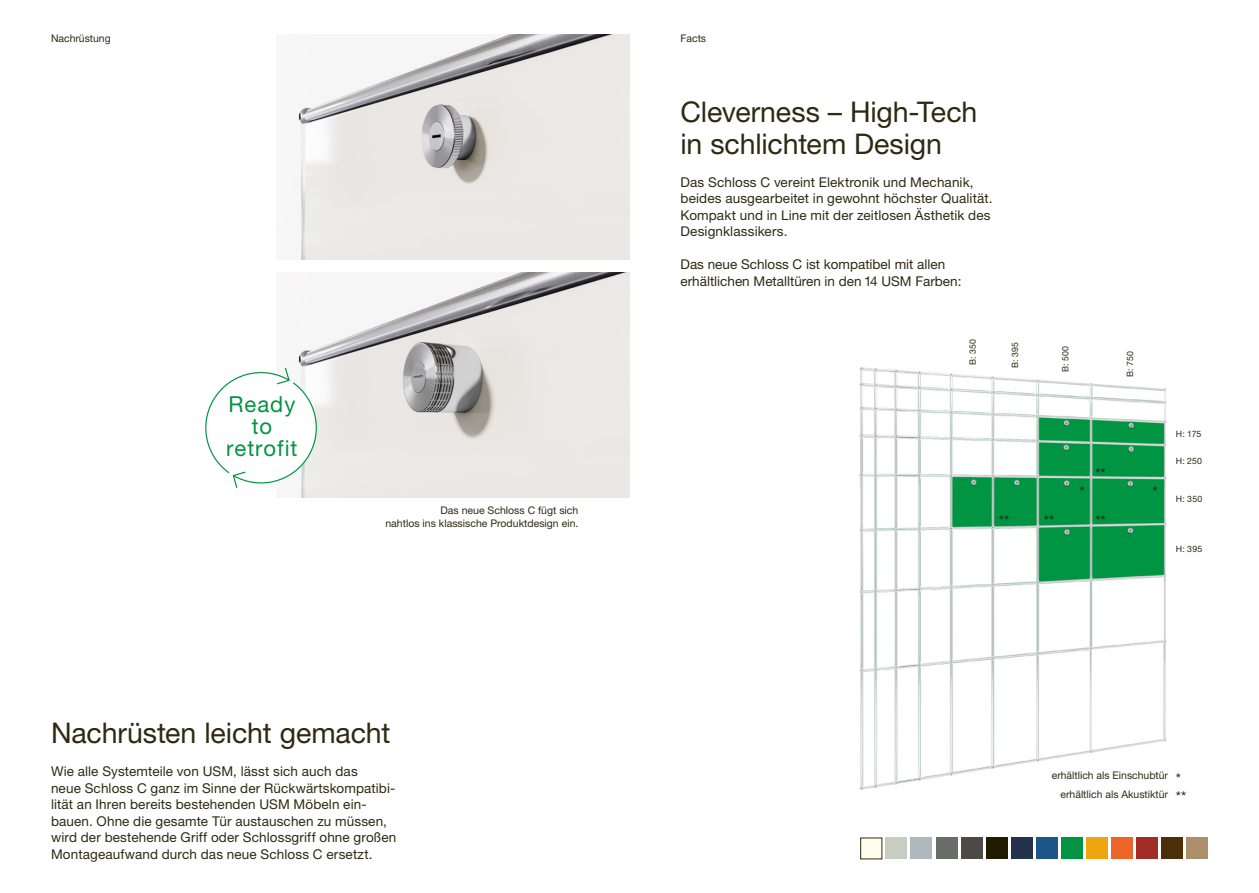
<style>
.page{position:relative;width:1259px;height:893px;background:#fff}
.page>*{position:absolute;margin:0;border:0;box-sizing:border-box;transform-origin:0 0}
.t1{font:28.5px/31.5px "Helvetica Neue LT Pro";letter-spacing:-.005em;color:#2f2912}
.t2{font:22.05px/22px "Helvetica Neue LT Pro";letter-spacing:.045em;color:#009543;text-align:center}
.t3{font:15px/18.5px "Helvetica Neue LT Pro";color:#2f2912}
.t4{font:13.5px/16.5px "Helvetica Neue LT Pro";letter-spacing:.01em;color:#2f2912}
.t5{font:10.5px/19.6px "Helvetica Neue LT Pro";color:#2f2912;text-align:right}
.t6{font:8.85px "Helvetica Neue LT Pro";letter-spacing:.02em;color:#2f2912}
</style>
<div class="page">
<img style="left:297px;top:34px;width:332px;height:225px">
<div style="left:1161px;top:838px;width:22px;height:21px;background:#4c2f06"></div>
<div style="left:1186px;top:838px;width:22px;height:21px;background:#ac8f6a"></div>
<div style="left:1011px;top:838px;width:21px;height:21px;background:#23334e"></div>
<div style="left:1036px;top:838px;width:21px;height:21px;background:#1d5589"></div>
<div style="left:1061px;top:838px;width:21px;height:21px;background:#009543"></div>
<div style="left:1086px;top:838px;width:21px;height:21px;background:#eda510"></div>
<div style="left:1111px;top:838px;width:21px;height:21px;background:#ec6528"></div>
<div style="left:1136px;top:838px;width:21px;height:21px;background:#a22d28"></div>
<div style="left:860px;top:838px;width:22px;height:21px;background:#fffeed"></div>
<div style="left:885px;top:838px;width:22px;height:21px;background:#c8cdc2"></div>
<div style="left:910px;top:838px;width:22px;height:21px;background:#adb9bd"></div>
<div style="left:936px;top:838px;width:21px;height:21px;background:#686e67"></div>
<div style="left:961px;top:838px;width:21px;height:21px;background:#4d4a46"></div>
<div style="left:986px;top:838px;width:21px;height:21px;background:#231b00"></div>
<img style="left:859px;top:367px;width:308px;height:423px">
<img style="left:297px;top:272px;width:332px;height:225px">
<svg style="left:205px;top:365px;width:120px;height:126px"></svg>
<p class="t5" style="left:51px;top:28px;width:61px">Nachrüstung</p>
<p class="t5" style="left:680px;top:28px;width:27px">Facts</p>
<h1 class="t1" style="left:680px;top:96px;width:298px">Cleverness – High-Tech in schlichtem Design</h1>
<p class="t4" style="left:680px;top:174px;width:313px">Das Schloss C vereint Elektronik und Mechanik, beides ausgearbeitet in gewohnt höchster Qualität.<br>Kompakt und in Line mit der zeitlosen Ästhetik des Designklassikers.</p>
<p class="t4" style="left:680px;top:256px;width:282px">Das neue Schloss C ist kompatibel mit allen erhältlichen Metalltüren in den 14 USM Farben:</p>
<h2 class="t2" style="left:226px;top:393px;width:73px">Ready to retrofit</h2>
<p class="t5" style="left:385px;top:503px;width:194px;line-height:13.5px">Das neue Schloss C fügt sich<br>nahtlos ins klassische Produktdesign ein.</p>
<h1 class="t1" style="left:51px;top:717px;width:341px">Nachrüsten leicht gemacht</h1>
<p class="t4" style="left:51px;top:763px;width:347px">Wie alle Systemteile von USM, lässt sich auch das<br>neue Schloss C ganz im Sinne der Rückwärtskompatibi&shy;lität an Ihren bereits bestehenden USM Möbeln ein&shy;bauen. Ohne die gesamte Tür austauschen zu müssen, wird der bestehende Griff oder Schlossgriff ohne großen Montageaufwand durch das neue Schloss C ersetzt.</p>
<p class="t6" style="left:967px;top:365px;width:28px;rotate:-90deg">B: 350</p>
<p class="t6" style="left:1009px;top:368px;width:28px;rotate:-90deg">B: 395</p>
<p class="t6" style="left:1060px;top:372px;width:28px;rotate:-90deg">B: 500</p>
<p class="t6" style="left:1124px;top:377px;width:27px;rotate:-90deg">B: 750</p>
<p class="t3" style="left:1095px;top:464px;width:12px">**</p>
<p class="t3" style="left:1079px;top:482px;width:7px">*</p>
<p class="t3" style="left:1152px;top:482px;width:7px">*</p>
<p class="t3" style="left:998px;top:511px;width:12px">**</p>
<p class="t3" style="left:1043px;top:511px;width:12px">**</p>
<p class="t3" style="left:1095px;top:511px;width:12px">**</p>
<p class="t6" style="left:1175px;top:428px;width:27px">H: 175</p>
<p class="t6" style="left:1175px;top:455px;width:28px">H: 250</p>
<p class="t6" style="left:1175px;top:494px;width:28px">H: 350</p>
<p class="t6" style="left:1175px;top:543px;width:28px">H: 395</p>
<p class="t5" style="left:1051px;top:765px;width:118px">erhältlich als Einschubtür erhältlich als Akustiktür</p>
<p class="t3" style="left:1175px;top:769px;width:12px">* **</p>
</div>
